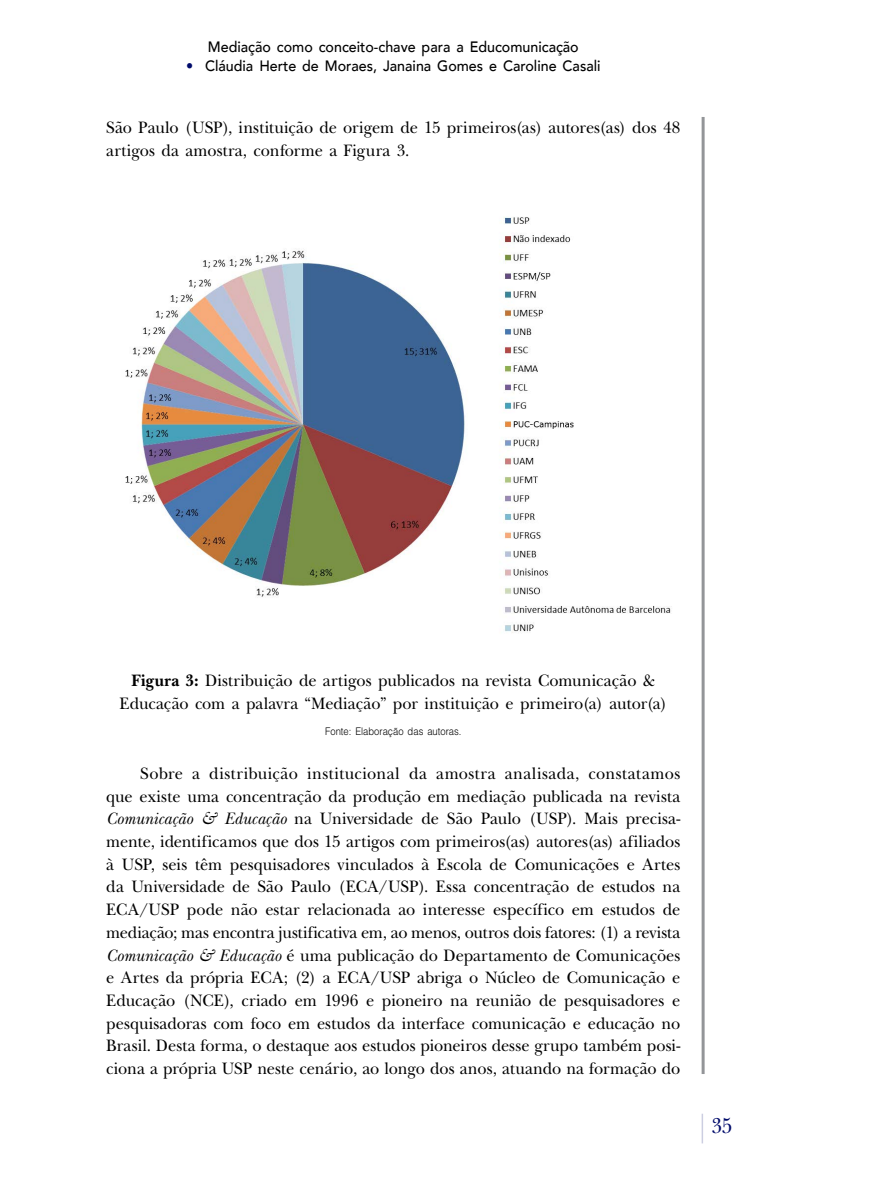
<style>
.page{position:relative;width:893px;height:1191px;background:#fff}
.page>*{position:absolute;margin:0;border:0;box-sizing:border-box;transform-origin:0 0}
.t1{font:22.5px "New Baskerville Std";color:#000b6b;scale:.9 1}
.t2{font:17.25px/22.6px "New Baskerville Std";color:#000;scale:.95 1}
.t3{font:500 15px "Avenir";color:#000;scale:.95 1}
.t4{font:300 10.5px "Helvetica LT Std";color:#000;scale:.9 1}
.s1{color:#000b6b}
.s2{font-weight:700}
.s3{font-style:italic}
</style>
<div class="page">
<hr style="left:702px;top:117px;width:3px;height:957px;background:#939598">
<hr style="left:702px;top:1113px;width:1px;height:30px;background:#cccee1">
<img style="left:125px;top:217px;width:547px;height:416px">
<p class="t3" style="left:208px;top:33px;width:392px">Mediação como conceito-chave para a Educomunicação</p>
<p class="t3" style="left:186px;top:53px;width:438px"><span class="s1">•</span> Cláudia Herte de Moraes, Janaina Gomes e Caroline Casali</p>
<p class="t2" style="left:106px;top:116px;width:606px">São Paulo (USP), instituição de origem de 15 primeiros(as) autores(as) dos 48 artigos da amostra, conforme a Figura 3.</p>
<p class="t2" style="left:120px;top:669px;width:578px;text-align:center"><span class="s2">Figura 3:</span> Distribuição de artigos publicados na revista Comunicação &amp;<br>Educação com a palavra “Mediação” por instituição e primeiro(a) autor(a)</p>
<p class="t4" style="left:325px;top:724px;width:153px">Fonte: Elaboração das autoras.</p>
<p class="t2" style="left:106px;top:762px;width:606px;text-align:justify;text-indent:34px">Sobre a distribuição institucional da amostra analisada, constatamos que existe uma concentração da produção em mediação publicada na revista <span class="s3">Comunicação &amp; Educação</span> na Universidade de São Paulo (USP). Mais precisa&shy;mente, identificamos que dos 15 artigos com primeiros(as) autores(as) afiliados à USP, seis têm pesquisadores vinculados à Escola de Comunicações e Artes da Universidade de São Paulo (ECA/USP). Essa concentração de estudos na ECA/USP pode não estar relacionada ao interesse específico em estudos de mediação; mas encontra justificativa em, ao menos, outros dois fatores: (1) a revista <span class="s3">Comunicação &amp; Educação</span> é uma publicação do Departamento de Comunicações e Artes da própria ECA; (2) a ECA/USP abriga o Núcleo de Comunicação e Educação (NCE), criado em 1996 e pioneiro na reunião de pesquisadores e pesquisadoras com foco em estudos da interface comunicação e educação no Brasil. Desta forma, o destaque aos estudos pioneiros desse grupo também posi&shy;ciona a própria USP neste cenário, ao longo dos anos, atuando na formação do</p>
<h1 class="t1" style="left:711px;top:1113px;width:25px">35</h1>
</div>
